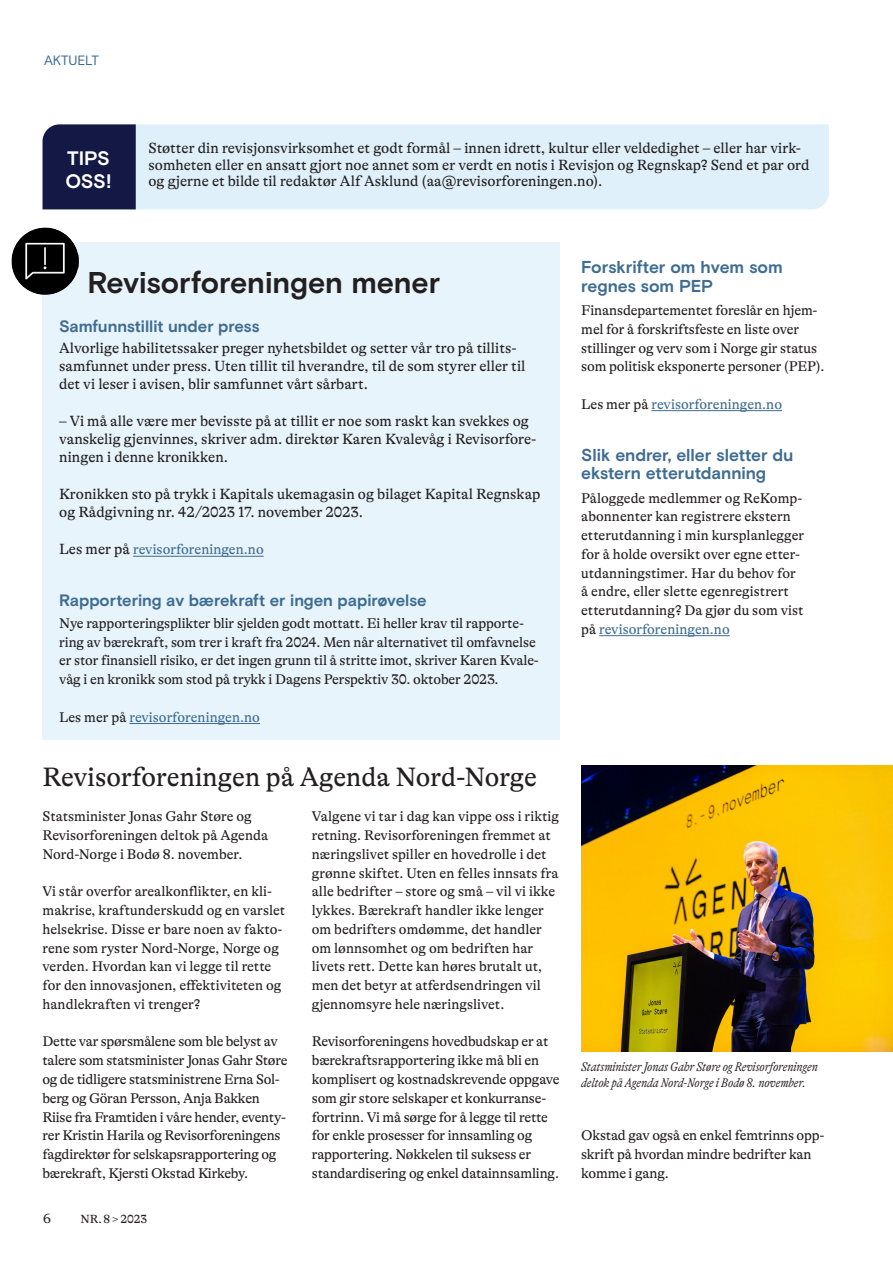
<style>
.page{position:relative;width:893px;height:1263px;background:#fff}
.page>*{position:absolute;margin:0;border:0;box-sizing:border-box;transform-origin:0 0}
.t1{font:700 30px "Basis Grotesque Pro";color:#231f20}
.t2{font:27px "GT Alpina";color:#231f20}
.t3{font:700 19.5px/22.5px "Basis Grotesque Pro";letter-spacing:-.015em;color:#fff}
.t4{font:700 17.25px/18.8px "Basis Grotesque Pro";color:#3e6c92}
.t5{font:700 16.5px "Basis Grotesque Pro";color:#3e6c92}
.t6{font:15px/18px "GT Alpina";color:#231f20}
.t7{font:14.25px/18.8px "GT Alpina";letter-spacing:-.01em;color:#231f20}
.t8{font:14.25px "GT Alpina";color:#3e6c92}
.t9{font:13.5px "Basis Grotesque Pro";letter-spacing:-.01em;color:#3e6c92}
.t10{font:13.5px "GT Alpina";color:#231f20}
.t11{font:italic 300 condensed 12.75px/15.8px "GT Alpina";letter-spacing:-.005em;color:#231f20}
.t12{font:12px "GT Alpina";letter-spacing:-.005em;color:#231f20}
.s1{font-size:15px;color:#231f20}
.s2{color:#231f20}
.s3{color:#3e6c92}
</style>
<div class="page">
<div style="left:136px;top:124px;width:693px;height:85px;background:#dff0fa"></div>
<div style="left:43px;top:124px;width:93px;height:85px;background:#131944"></div>
<div style="left:42px;top:243px;width:517px;height:497px;background:#e7f4fb"></div>
<hr style="left:133px;top:556px;width:131px;height:1px;background:#3e6c92">
<hr style="left:129px;top:723px;width:131px;height:1px;background:#3e6c92">
<img style="left:12px;top:227px;width:67px;height:68px">
<hr style="left:651px;top:410px;width:131px;height:1px;background:#3e6c92">
<hr style="left:599px;top:635px;width:131px;height:1px;background:#3e6c92">
<img style="left:581px;top:765px;width:312px;height:286px">
<p class="t9" style="left:44px;top:53px;width:56px">AKTUELT</p>
<h3 class="t3" style="left:66px;top:148px;width:47px">TIPS<br>OSS!</h3>
<p class="t6" style="left:148px;top:140px;width:663px;line-height:16.5px">Støtter din revisjonsvirksomhet et godt formål – innen idrett, kultur eller veldedighet – eller har virk&shy;somheten eller en ansatt gjort noe annet som er verdt en notis i Revisjon og Regnskap? Send et par ord og gjerne et bilde til redaktør Alf Asklund (aa@revisorforeningen.no).</p>
<h1 class="t1" style="left:87px;top:265px;width:354px">Revisorforeningen mener</h1>
<p class="t5" style="left:59px;top:317px;width:202px">Samfunnstillit under press</p>
<p class="t6" style="left:59px;top:340px;width:468px">Alvorlige habilitetssaker preger nyhetsbildet og setter vår tro på tillits&shy;samfunnet under press. Uten tillit til hverandre, til de som styrer eller til det vi leser i avisen, blir samfunnet vårt sårbart.</p>
<p class="t6" style="left:59px;top:412px;width:479px">– Vi må alle være mer bevisste på at tillit er noe som raskt kan svekkes og vanskelig gjenvinnes, skriver adm. direktør Karen Kvalevåg i Revisorfore&shy;ningen i denne kronikken.</p>
<p class="t6" style="left:59px;top:485px;width:483px">Kronikken sto på trykk i Kapitals ukemagasin og bilaget Kapital Regnskap og Rådgivning nr. 42/2023 17. november 2023.</p>
<p class="t8" style="left:59px;top:542px;width:206px"><span class="s1">Les mer på</span> revisorforeningen.no</p>
<p class="t5" style="left:59px;top:591px;width:369px">Rapportering av bærekraft er ingen papirøvelse</p>
<p class="t7" style="left:59px;top:614px;width:481px">Nye rapporteringsplikter blir sjelden godt mottatt. Ei heller krav til rapporte&shy;ring av bærekraft, som trer i kraft fra 2024. Men når alternativet til omfavnelse er stor finansiell risiko, er det ingen grunn til å stritte imot, skriver Karen Kvale&shy;våg i en kronikk som stod på trykk i Dagens Perspektiv 30. oktober 2023.</p>
<p class="t8" style="left:59px;top:709px;width:202px"><span class="s2">Les mer på</span> revisorforeningen.no</p>
<h2 class="t2" style="left:43px;top:762px;width:496px">Revisorforeningen på Agenda Nord-Norge</h2>
<p class="t7" style="left:43px;top:807px;width:227px">Statsminister Jonas Gahr Støre og<br>Revisorforeningen deltok på Agenda<br>Nord-Norge i Bodø 8. november.</p>
<p class="t7" style="left:43px;top:882px;width:244px">Vi står overfor arealkonflikter, en kli&shy;makrise, kraftunderskudd og en varslet helsekrise. Disse er bare noen av fakto&shy;rene som ryster Nord-Norge, Norge og verden. Hvordan kan vi legge til rette for den innovasjonen, effektiviteten og handlekraften vi trenger?</p>
<p class="t7" style="left:43px;top:1032px;width:246px">Dette var spørsmålene som ble belyst av talere som statsminister Jonas Gahr Støre og de tidligere statsministrene Erna Sol&shy;berg og Göran Persson, Anja Bakken Riise fra Framtiden i våre hender, eventy&shy;rer Kristin Harila og Revisorforeningens fagdirektør for selskapsrapportering og bærekraft, Kjersti Okstad Kirkeby.</p>
<p class="t10" style="left:43px;top:1210px;width:9px">6</p>
<p class="t12" style="left:81px;top:1212px;width:68px">NR. 8 &gt; 2023</p>
<p class="t7" style="left:312px;top:807px;width:249px">Valgene vi tar i dag kan vippe oss i riktig retning. Revisorforeningen fremmet at næringslivet spiller en hovedrolle i det grønne skiftet. Uten en felles innsats fra alle bedrifter – store og små – vil vi ikke lykkes. Bærekraft handler ikke lenger om bedrifters omdømme, det handler om lønnsomhet og om bedriften har livets rett. Dette kan høres brutalt ut, men det betyr at atferdsendringen vil gjennomsyre hele næringslivet.</p>
<p class="t7" style="left:312px;top:1032px;width:249px">Revisorforeningens hovedbudskap er at bærekraftsrapportering ikke må bli en komplisert og kostnadskrevende oppgave som gir store selskaper et konkurranse&shy;fortrinn. Vi må sørge for å legge til rette for enkle prosesser for innsamling og rapportering. Nøkkelen til suksess er standardisering og enkel datainnsamling.</p>
<p class="t4" style="left:581px;top:258px;width:203px">Forskrifter om hvem som regnes som PEP</p>
<p class="t7" style="left:581px;top:301px;width:245px">Finansdepartementet foreslår en hjem&shy;mel for å forskriftsfeste en liste over stillinger og verv som i Norge gir status som politisk eksponerte personer (PEP).</p>
<p class="t8" style="left:581px;top:396px;width:202px"><span class="s2">Les mer på</span> revisorforeningen.no</p>
<p class="t4" style="left:581px;top:446px;width:214px">Slik endrer, eller sletter du ekstern etterutdanning</p>
<p class="t7" style="left:581px;top:489px;width:225px">Påloggede medlemmer og ReKomp&shy;abonnenter kan registrere ekstern etterutdanning i min kursplanlegger for å holde oversikt over egne etter&shy;utdanningstimer. Har du behov for å endre, eller slette egenregistrert etterutdanning? Da gjør du som vist på <span class="s3">revisorforeningen.no</span></p>
<p class="t11" style="left:581px;top:1059px;width:238px">Statsminister Jonas Gahr Støre og Revisorforeningen deltok på Agenda Nord-Norge i Bodø 8. november.</p>
<p class="t7" style="left:581px;top:1126px;width:245px">Okstad gav også en enkel femtrinns opp&shy;skrift på hvordan mindre bedrifter kan komme i gang.</p>
</div>
